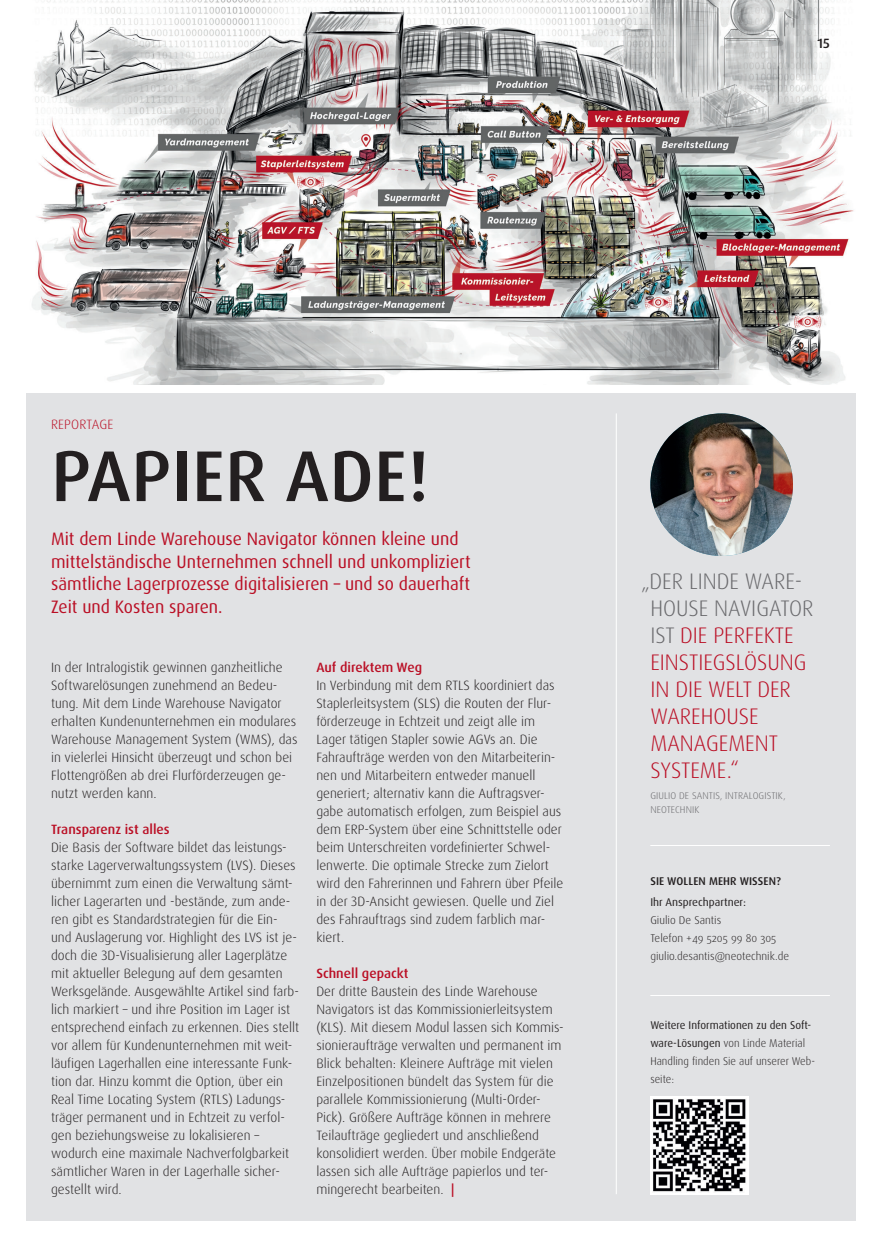
<style>
.page{position:relative;width:881px;height:1246px;background:#fff}
.page>*{position:absolute;margin:0;border:0;box-sizing:border-box;transform-origin:0 0}
.t1{font:500 72px "Dax Pro";letter-spacing:.01em;color:#231f20}
.t2{font:300 22.5px/27px "Dax Pro";color:#ba0f25}
.t3{font:18px/22.5px "Dax Pro";color:#ba0f25}
.t4{font:300 13.5px/18px "Dax Pro";color:#231f20}
.t5{font:500 13.5px "Dax Pro";color:#ba0f25}
.t6{font:300 13.5px "Dax Pro";letter-spacing:.01em;color:#ba0f25}
.t7{font:500 13.5px "Dax Pro";color:#231f20}
.t8{font:300 11.25px/18px "Dax Pro";color:#231f20}
.t9{font:500 11.25px "Dax Pro";letter-spacing:.01em;color:#231f20}
.t10{font:11.25px "Dax Pro";color:#231f20}
.t11{font:300 9.75px/13.5px "Dax Pro";letter-spacing:.01em;color:#69696c}
.s1{font-weight:500;color:#ba0f25}
.s2{color:#69696c}
.s3{font-weight:400}
</style>
<div class="page">
<img style="left:32px;top:0;width:822px;height:384px">
<div style="left:26px;top:393px;width:829px;height:827px;background:#e1e2e4"></div>
<hr style="left:650px;top:845px;width:179px;height:1px;background:#fff">
<hr style="left:650px;top:995px;width:179px;height:1px;background:#fff">
<hr style="left:615px;top:413px;width:1px;height:781px;background:#fff">
<img style="left:650px;top:413px;width:142px;height:143px;border-radius:50%">
<div style="left:650px;top:1096px;width:98px;height:99px;background:#fff"></div>
<img style="left:652px;top:1099px;width:94px;height:94px">
<p class="t7" style="left:817px;top:38px;width:14px">15</p>
<p class="t6" style="left:51px;top:418px;width:64px">REPORTAGE</p>
<h1 class="t1" style="left:51px;top:445px;width:379px">PAPIER ADE!</h1>
<h3 class="t3" style="left:51px;top:529px;width:421px">Mit dem Linde Warehouse Navigator können kleine und mittelständische Unternehmen schnell und unkompliziert sämtliche Lagerprozesse digitalisieren – und so dauerhaft Zeit und Kosten sparen.</h3>
<p class="t4" style="left:51px;top:659px;width:248px">In der Intralogistik gewinnen ganzheitliche Softwarelösungen zunehmend an Bedeu&shy;tung. Mit dem Linde Warehouse Navigator erhalten Kundenunternehmen ein modulares Warehouse Management System (WMS), das in vielerlei Hinsicht überzeugt und schon bei Flottengrößen ab drei Flurförderzeugen ge&shy;nutzt werden kann.</p>
<p class="t5" style="left:51px;top:823px;width:120px">Transparenz ist alles</p>
<p class="t4" style="left:51px;top:839px;width:250px">Die Basis der Software bildet das leistungs&shy;starke Lagerverwaltungssystem (LVS). Dieses übernimmt zum einen die Verwaltung sämt&shy;licher Lagerarten und -bestände, zum ande&shy;ren gibt es Standardstrategien für die Ein&shy;und Auslagerung vor. Highlight des LVS ist je&shy;doch die 3D-Visualisierung aller Lagerplätze mit aktueller Belegung auf dem gesamten Werksgelände. Ausgewählte Artikel sind farb&shy;lich markiert – und ihre Position im Lager ist entsprechend einfach zu erkennen. Dies stellt vor allem für Kundenunternehmen mit weit&shy;läufigen Lagerhallen eine interessante Funk&shy;tion dar. Hinzu kommt die Option, über ein Real Time Locating System (RTLS) Ladungs&shy;träger permanent und in Echtzeit zu verfol&shy;gen beziehungsweise zu lokalisieren – wodurch eine maximale Nachverfolgbarkeit sämtlicher Waren in der Lagerhalle sicher - gestellt wird.</p>
<p class="t5" style="left:316px;top:661px;width:107px">Auf direktem Weg</p>
<p class="t4" style="left:316px;top:677px;width:248px">In Verbindung mit dem RTLS koordiniert das Staplerleitsystem (SLS) die Routen der Flur&shy;förderzeuge in Echtzeit und zeigt alle im Lager tätigen Stapler sowie AGVs an. Die Fahraufträge werden von den Mitarbeiterin&shy;nen und Mitarbeitern entweder manuell generiert; alternativ kann die Auftragsver&shy;gabe automatisch erfolgen, zum Beispiel aus dem ERP-System über eine Schnittstelle oder beim Unterschreiten vordefinierter Schwel&shy;lenwerte. Die optimale Strecke zum Zielort wird den Fahrerinnen und Fahrern über Pfeile in der 3D-Ansicht gewiesen. Quelle und Ziel des Fahrauftrags sind zudem farblich mar&shy;kiert.</p>
<p class="t5" style="left:316px;top:967px;width:94px">Schnell gepackt</p>
<p class="t4" style="left:316px;top:983px;width:249px">Der dritte Baustein des Linde Warehouse Navigators ist das Kommissionierleitsystem (KLS). Mit diesem Modul lassen sich Kommis&shy;sionieraufträge verwalten und permanent im Blick behalten: Kleinere Aufträge mit vielen Einzelpositionen bündelt das System für die parallele Kommissionierung (Multi-Order-Pick). Größere Aufträge können in mehrere Teilaufträge gegliedert und anschließend konsolidiert werden. Über mobile Endgeräte lassen sich alle Aufträge papierlos und ter&shy;mingerecht bearbeiten. <span class="s1">|</span></p>
<h2 class="t2" style="left:650px;top:569px;width:165px;text-indent:-9px"><span class="s2">„DER LINDE WARE-<br>HOUSE NAVIGATOR<br>IST</span> DIE PERFEKTE<br>EINSTIEGSLÖSUNG<br>IN DIE WELT DER<br>WAREHOUSE<br>MANAGEMENT<br>SYSTEME.“</h2>
<p class="t11" style="left:650px;top:790px;width:137px">GIULIO DE SANTIS, INTRALOGISTIK,<br>NEOTECHNIK</p>
<p class="t9" style="left:650px;top:876px;width:132px">SIE WOLLEN MEHR WISSEN?</p>
<p class="t10" style="left:650px;top:897px;width:97px">Ihr Ansprechpartner:</p>
<p class="t8" style="left:650px;top:912px;width:140px">Giulio De Santis<br>Telefon +49 5205 99 80 305 giulio.desantis@neotechnik.de</p>
<p class="t8" style="left:650px;top:1017px;width:166px"><span class="s3">Weitere Informationen zu den Soft&shy;ware-Lösungen</span> von Linde Material<br>Handling finden Sie auf unserer Web&shy;seite:</p>
</div>
